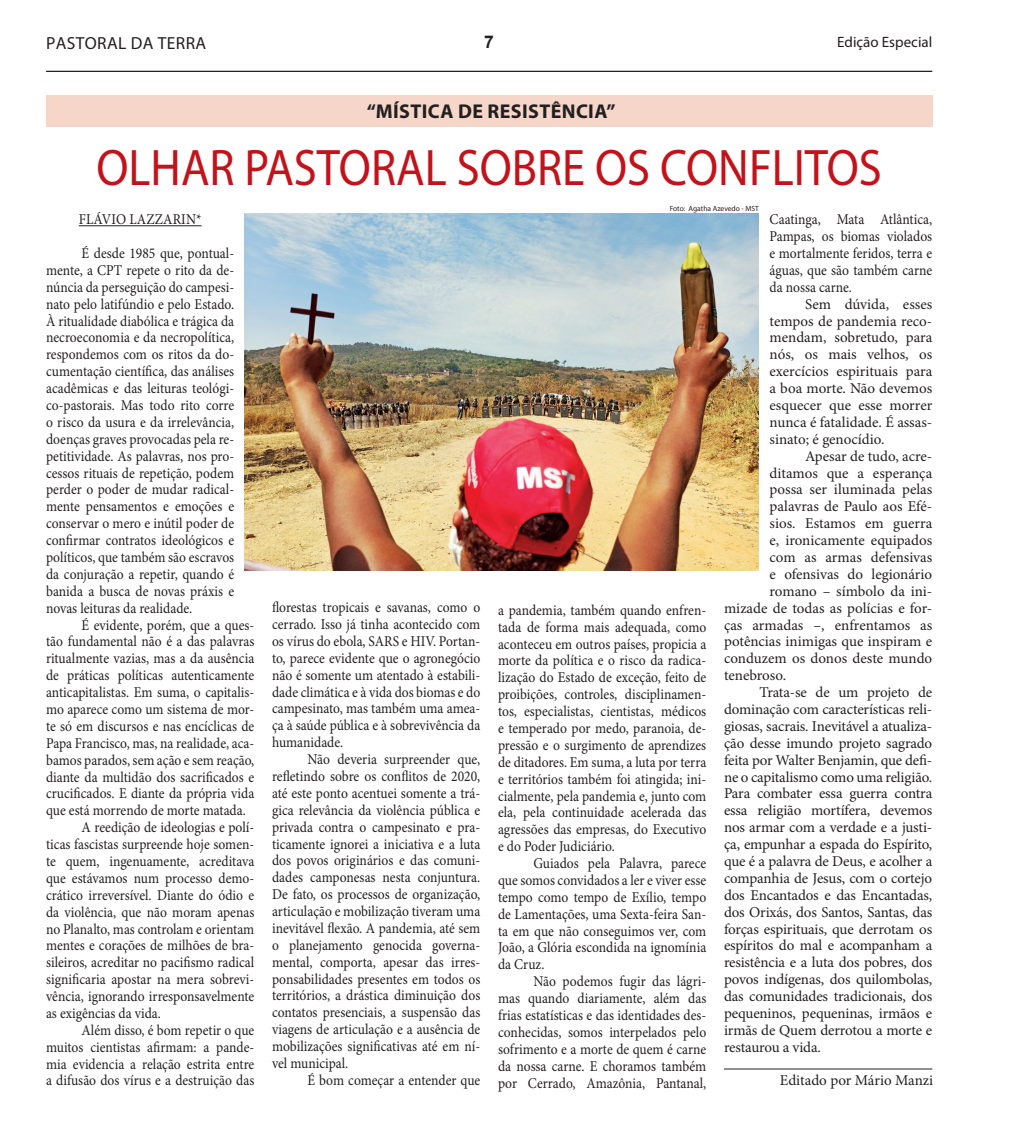
<style>
.page{position:relative;width:1028px;height:1124px;background:#fff}
.page>*{position:absolute;margin:0;border:0;box-sizing:border-box;transform-origin:0 0}
.t1{font:51.62px "Myriad Pro";color:#c4121a;scale:.9 1}
.t2{font:700 20px "Myriad Pro";letter-spacing:.02em;color:#231f20}
.Legenda{font:17.5px "Myriad Pro";letter-spacing:.02em;color:#231f20}
.t3{font:700 17.5px "Arial";color:#231f20}
.t4{font:15px/16.9px "Minion Pro";color:#231f20;text-align:justify;scale:.9 1}
.t5{font:15px/16.9px "Minion Pro";color:#231f20;text-align:justify}
.t6{font:15px "Myriad Pro";color:#231f20}
.t7{font:7.5px "Myriad Pro";color:#231f20}
</style>
<div class="page">
<div style="left:46px;top:95px;width:886px;height:31px;background:#f5d6c8"></div>
<hr style="left:46px;top:71px;width:886px;height:1px;background:#231f20">
<img style="left:245px;top:213px;width:514px;height:357px">
<hr style="left:79px;top:225px;width:123px;height:1px;background:#231f20">
<hr style="left:724px;top:1068px;width:208px;height:1px;background:#231f20">
<p class="Legenda" style="left:46px;top:32px;width:162px">PASTORAL DA TERRA</p>
<p class="t3" style="left:484px;top:30px;width:11px">7</p>
<p class="t2" style="left:367px;top:99px;width:250px">“MÍSTICA DE RESISTÊNCIA”</p>
<p class="t6" style="left:837px;top:32px;width:97px">Edição Especial</p>
<p class="t1" style="left:96px;top:135px;width:874px">OLHAR PASTORAL SOBRE OS CONFLITOS</p>
<p class="t4" style="left:79px;top:211px;width:138px">FLÁVIO LAZZARIN*</p>
<p class="t4" style="left:46px;top:245px;width:210px;text-indent:35px">É desde 1985 que, pontual&shy;mente, a CPT repete o rito da de&shy;núncia da perseguição do campesi&shy;nato pelo latifúndio e pelo Estado.<br>À ritualidade diabólica e trágica da necroeconomia e da necropolítica, respondemos com os ritos da do&shy;cumentação científica, das análises acadêmicas e das leituras teológi&shy;co-pastorais. Mas todo rito corre o risco da usura e da irrelevância, doenças graves provocadas pela re&shy;petitividade. As palavras, nos pro&shy;cessos rituais de repetição, podem perder o poder de mudar radical&shy;mente pensamentos e emoções e conservar o mero e inútil poder de confirmar contratos ideológicos e políticos, que também são escravos da conjuração a repetir, quando é banida a busca de novas práxis e novas leituras da realidade.</p>
<p class="t4" style="left:46px;top:616px;width:233px;text-indent:35px">É evidente, porém, que a ques&shy;tão fundamental não é a das palavras ritualmente vazias, mas a da ausência de práticas políticas autenticamente anticapitalistas. Em suma, o capitalis&shy;mo aparece como um sistema de mor&shy;te só em discursos e nas encíclicas de Papa Francisco, mas, na realidade, aca&shy;bamos parados, sem ação e sem reação, diante da multidão dos sacrificados e crucificados. E diante da própria vida que está morrendo de morte matada.</p>
<p class="t4" style="left:46px;top:818px;width:233px;text-indent:35px">A reedição de ideologias e polí&shy;ticas fascistas surpreende hoje somen&shy;te quem, ingenuamente, acreditava que estávamos num processo demo&shy;crático irreversível. Diante do ódio e da violência, que não moram apenas no Planalto, mas controlam e orientam mentes e corações de milhões de bra&shy;sileiros, acreditar no pacifismo radical significaria apostar na mera sobrevi&shy;vência, ignorando irresponsavelmente as exigências da vida.</p>
<p class="t4" style="left:46px;top:1021px;width:233px;text-indent:35px">Além disso, é bom repetir o que muitos cientistas afirmam: a pande&shy;mia evidencia a relação estrita entre a difusão dos vírus e a destruição das</p>
<p class="t4" style="left:272px;top:599px;width:233px">florestas tropicais e savanas, como o cerrado. Isso já tinha acontecido com os vírus do ebola, SARS e HIV. Portan&shy;to, parece evidente que o agronegócio não é somente um atentado à estabili&shy;dade climática e à vida dos biomas e do campesinato, mas também uma amea&shy;ça à saúde pública e à sobrevivência da humanidade.</p>
<p class="t4" style="left:272px;top:750px;width:233px;text-indent:35px">Não deveria surpreender que, refletindo sobre os conflitos de 2020, até este ponto acentuei somente a trá&shy;gica relevância da violência pública e privada contra o campesinato e pra&shy;ticamente ignorei a iniciativa e a luta dos povos originários e das comuni&shy;dades camponesas nesta conjuntura.<br>De fato, os processos de organização, articulação e mobilização tiveram uma inevitável flexão. A pandemia, até sem o planejamento genocida governa&shy;mental, comporta, apesar das irres&shy;ponsabilidades presentes em todos os territórios, a drástica diminuição dos contatos presenciais, a suspensão das viagens de articulação e a ausência de mobilizações significativas até em ní&shy;vel municipal.</p>
<p class="t4" style="left:307px;top:1071px;width:193px">É bom começar a entender que</p>
<p class="t7" style="left:669px;top:204px;width:91px">Foto: Agatha Azevedo - MST</p>
<p class="t4" style="left:769px;top:211px;width:182px">Caatinga, Mata Atlântica, Pampas, os biomas violados e mortalmente feridos, terra e águas, que são também carne da nossa carne.</p>
<p class="t5" style="left:769px;top:295px;width:164px;text-indent:35px">Sem dúvida, esses tempos de pandemia reco&shy;mendam, sobretudo, para nós, os mais velhos, os exercícios espirituais para a boa morte. Não devemos esquecer que esse morrer nunca é fatalidade. É assas&shy;sinato; é genocídio.</p>
<p class="t5" style="left:805px;top:447px;width:129px">Apesar de tudo, acre-</p>
<p class="t5" style="left:769px;top:464px;width:164px">ditamos que a esperança</p>
<p class="t5" style="left:769px;top:481px;width:164px">possa ser iluminada pelas</p>
<p class="t5" style="left:769px;top:498px;width:164px">palavras de Paulo aos Efé-</p>
<p class="t5" style="left:769px;top:515px;width:164px">sios. Estamos em guerra</p>
<p class="t5" style="left:769px;top:532px;width:164px">e, ironicamente equipados</p>
<p class="t5" style="left:769px;top:548px;width:164px">com as armas defensivas</p>
<p class="t5" style="left:769px;top:565px;width:164px">e ofensivas do legionário</p>
<p class="t5" style="left:769px;top:582px;width:164px">romano – símbolo da ini-</p>
<p class="t5" style="left:724px;top:599px;width:210px">mizade de todas as polícias e for-</p>
<p class="t5" style="left:724px;top:616px;width:210px">ças armadas –, enfrentamos as</p>
<p class="t5" style="left:724px;top:633px;width:210px">potências inimigas que inspiram e</p>
<p class="t5" style="left:724px;top:650px;width:210px">conduzem os donos deste mundo</p>
<p class="t5" style="left:724px;top:667px;width:64px">tenebroso.</p>
<p class="t5" style="left:724px;top:683px;width:210px;text-indent:35px">Trata-se de um projeto de dominação com características reli&shy;giosas, sacrais. Inevitável a atualiza&shy;ção desse imundo projeto sagrado feita por Walter Benjamin, que defi&shy;ne o capitalismo como uma religião.<br>Para combater essa guerra contra essa religião mortífera, devemos nos armar com a verdade e a justi&shy;ça, empunhar a espada do Espírito, que é a palavra de Deus, e acolher a companhia de Jesus, com o cortejo dos Encantados e das Encantadas, dos Orixás, dos Santos, Santas, das forças espirituais, que derrotam os espíritos do mal e acompanham a resistência e a luta dos pobres, dos povos indígenas, dos quilombolas, das comunidades tradicionais, dos pequeninos, pequeninas, irmãos e irmãs de Quem derrotou a morte e restaurou a vida.</p>
<p class="t4" style="left:498px;top:601px;width:233px">a pandemia, também quando enfren&shy;tada de forma mais adequada, como aconteceu em outros países, propicia a morte da política e o risco da radica&shy;lização do Estado de exceção, feito de proibições, controles, disciplinamen&shy;tos, especialistas, cientistas, médicos e temperado por medo, paranoia, de&shy;pressão e o surgimento de aprendizes de ditadores. Em suma, a luta por terra e territórios também foi atingida; ini&shy;cialmente, pela pandemia e, junto com ela, pela continuidade acelerada das agressões das empresas, do Executivo e do Poder Judiciário.</p>
<p class="t4" style="left:498px;top:854px;width:233px;text-indent:35px">Guiados pela Palavra, parece que somos convidados a ler e viver esse tempo como tempo de Exílio, tempo de Lamentações, uma Sexta-feira San&shy;ta em que não conseguimos ver, com João, a Glória escondida na ignomínia da Cruz.</p>
<p class="t4" style="left:498px;top:972px;width:233px;text-indent:35px">Não podemos fugir das lágri&shy;mas quando diariamente, além das frias estatísticas e das identidades des&shy;conhecidas, somos interpelados pelo sofrimento e a morte de quem é carne da nossa carne. E choramos também por Cerrado, Amazônia, Pantanal,</p>
<p class="t5" style="left:779px;top:1071px;width:155px">Editado por Mário Manzi</p>
</div>
